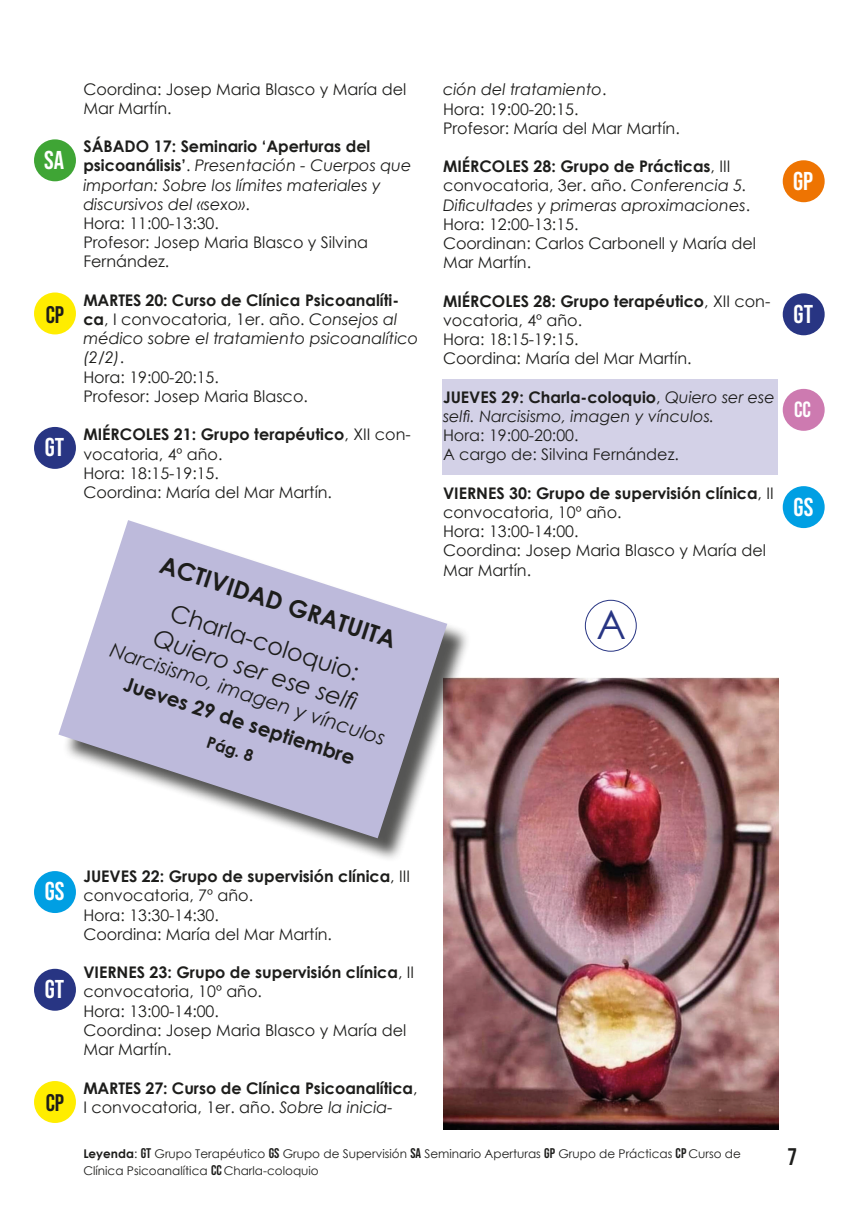
<style>
.page{position:relative;width:862px;height:1214px;background:#fff}
.page>*{position:absolute;margin:0;border:0;box-sizing:border-box;transform-origin:0 0}
.t1{font:40px "Century Gothic";color:#283583}
.t2{font:25.8px "Bebas Neue";color:#fff}
.t3{font:700 24px "Century Gothic";color:#1d1d1b}
.t4{font:italic 24px "Century Gothic";color:#1d1d1b}
.t5{font:24px "Century Gothic";color:#1d1d1b}
.t6{font:24px "Bebas Neue";color:#1d1d1b}
.t7{font:22px "Bebas Neue";color:#fff}
.t8{font:italic 20px "Century Gothic";color:#1d1d1b}
.t9{font:700 20px "Century Gothic";color:#1d1d1b}
.t10{font:16px/19.2px "Century Gothic";color:#1d1d1b}
.t11{font:italic 16px/19.2px "Century Gothic";color:#1d1d1b}
.t12{font:700 16px/19.2px "Century Gothic";color:#1d1d1b}
.t13{font:12px/16.8px "Century Gothic";color:#1d1d1b}
.s1{font-weight:700;font-style:normal}
.s2{font-style:normal}
.s3{font-weight:400}
.s4{font-weight:400;font-style:italic}
.s5{font-weight:700}
.s6{font-family:"Bebas Neue";font-size:14px}
</style>
<div class="page">
<div style="left:442px;top:379px;width:336px;height:95px;background:#d3d1e7"></div>
<div style="left:34px;top:139px;width:42px;height:42px;background:#3fa535;border-radius:50%"></div>
<div style="left:782px;top:389px;width:42px;height:42px;background:#cd7ab0;border-radius:50%"></div>
<div style="left:782px;top:293px;width:42px;height:42px;background:#283583;border-radius:50%"></div>
<div style="left:34px;top:968px;width:42px;height:42px;background:#283583;border-radius:50%"></div>
<div style="left:34px;top:871px;width:42px;height:41px;background:#009fe3;border-radius:50%"></div>
<div style="left:34px;top:427px;width:42px;height:42px;background:#283583;border-radius:50%"></div>
<div style="left:782px;top:486px;width:42px;height:42px;background:#009fe3;border-radius:50%"></div>
<div style="left:782px;top:160px;width:42px;height:42px;background:#ee7402;border-radius:50%"></div>
<div style="left:34px;top:292px;width:42px;height:42px;background:#ffed00;border-radius:50%"></div>
<div style="left:34px;top:1080px;width:42px;height:42px;background:#ffed00;border-radius:50%"></div>
<img style="left:443px;top:677px;width:335px;height:452px">
<div style="left:63px;top:524px;width:408px;height:338px;background:#1d1d1b;opacity:.75"></div>
<svg style="left:58px;top:520px;width:389px;height:318px;fill:#bdbadb"></svg>
<div style="left:585px;top:600px;width:51px;height:51px;border:1px solid #283583;border-radius:50%"></div>
<p class="t2" style="left:44px;top:145px;width:21px">SA</p>
<p class="t6" style="left:46px;top:300px;width:20px">CP</p>
<p class="t2" style="left:45px;top:432px;width:21px">GT</p>
<p class="t10" style="left:83px;top:79px;width:325px">Coordina: Josep Maria Blasco y María del<br>Mar Martín.</p>
<p class="t11" style="left:83px;top:136px;width:329px"><span class="s1">SÁBADO 17: Seminario ‘Aperturas del psicoanálisis’</span><span class="s2">.</span> Presentación - Cuerpos que importan: Sobre los límites materiales y discursivos del «sexo»<span class="s2">.</span></p>
<p class="t10" style="left:83px;top:213px;width:137px">Hora: 11:00-13:30.</p>
<p class="t10" style="left:83px;top:232px;width:286px">Profesor: Josep Maria Blasco y Silvina<br>Fernández.</p>
<p class="t11" style="left:83px;top:290px;width:336px"><span class="s1">MARTES 20: Curso de Clínica Psicoanalíti&shy;ca</span><span class="s2">, I convocatoria, 1er. año.</span> Consejos al médico sobre el tratamiento psicoanalítico (2/2)<span class="s2">.</span></p>
<p class="t10" style="left:83px;top:367px;width:137px">Hora: 19:00-20:15.</p>
<p class="t10" style="left:83px;top:386px;width:226px">Profesor: Josep Maria Blasco.</p>
<p class="t12" style="left:83px;top:424px;width:329px">MIÉRCOLES 21: Grupo terapéutico<span class="s3">, XII con&shy;vocatoria, 4º año.</span></p>
<p class="t10" style="left:83px;top:463px;width:137px">Hora: 18:15-19:15.</p>
<p class="t10" style="left:83px;top:482px;width:250px">Coordina: María del Mar Martín.</p>
<p class="t3" style="left:166px;top:546px;width:248px;rotate:18deg">ACTIVIDAD GRATUITA</p>
<p class="t5" style="left:176px;top:596px;width:198px;rotate:18deg">Charla-coloquio:</p>
<p class="t4" style="left:160px;top:621px;width:210px;rotate:18deg">Quiero ser ese selfi</p>
<p class="t8" style="left:115px;top:636px;width:290px;rotate:18deg">Narcisismo, imagen y vínculos</p>
<p class="t9" style="left:129px;top:668px;width:244px;rotate:18deg">Jueves 29 de septiembre</p>
<p class="t12" style="left:211px;top:731px;width:50px;rotate:18deg">Pág. 8</p>
<p class="t11" style="left:443px;top:80px;width:165px">ción del tratamiento<span class="s2">.</span></p>
<p class="t10" style="left:443px;top:99px;width:137px">Hora: 19:00-20:15.</p>
<p class="t10" style="left:443px;top:118px;width:238px">Profesor: María del Mar Martín.</p>
<p class="t11" style="left:443px;top:157px;width:309px"><span class="s1">MIÉRCOLES 28: Grupo de Prácticas</span><span class="s2">, III convocatoria, 3er. año.</span> Conferencia 5.<br>Dificultades y primeras aproximaciones<span class="s2">.</span></p>
<p class="t10" style="left:443px;top:214px;width:137px">Hora: 12:00-13:15.</p>
<p class="t10" style="left:443px;top:233px;width:315px">Coordinan: Carlos Carbonell y María del<br>Mar Martín.</p>
<p class="t12" style="left:443px;top:290px;width:329px">MIÉRCOLES 28: Grupo terapéutico<span class="s3">, XII con&shy;vocatoria, 4º año.</span></p>
<p class="t10" style="left:443px;top:329px;width:137px">Hora: 18:15-19:15.</p>
<p class="t10" style="left:443px;top:349px;width:250px">Coordina: María del Mar Martín.</p>
<p class="t11" style="left:443px;top:387px;width:333px"><span class="s1">JUEVES 29: Charla-coloquio</span><span class="s2">,</span> Quiero ser ese selfi. Narcisismo, imagen y vínculos.</p>
<p class="t10" style="left:443px;top:425px;width:137px">Hora: 19:00-20:00.</p>
<p class="t10" style="left:443px;top:445px;width:237px">A cargo de: Silvina Fernández.</p>
<p class="t12" style="left:443px;top:482px;width:332px">VIERNES 30: Grupo de supervisión clínica<span class="s3">, II convocatoria, 10º año.</span></p>
<p class="t10" style="left:443px;top:521px;width:137px">Hora: 13:00-14:00.</p>
<p class="t10" style="left:443px;top:541px;width:325px">Coordina: Josep Maria Blasco y María del<br>Mar Martín.</p>
<p class="t1" style="left:596px;top:596px;width:31px">A</p>
<p class="t2" style="left:793px;top:166px;width:22px">GP</p>
<p class="t2" style="left:793px;top:299px;width:21px">GT</p>
<p class="t7" style="left:794px;top:397px;width:18px">CC</p>
<p class="t2" style="left:793px;top:492px;width:21px">GS</p>
<p class="t2" style="left:45px;top:876px;width:21px">GS</p>
<p class="t2" style="left:45px;top:974px;width:21px">GT</p>
<p class="t6" style="left:46px;top:1088px;width:20px">CP</p>
<p class="t12" style="left:83px;top:866px;width:328px">JUEVES 22: Grupo de supervisión clínica<span class="s3">, III convocatoria, 7º año.</span></p>
<p class="t10" style="left:83px;top:904px;width:137px">Hora: 13:30-14:30.</p>
<p class="t10" style="left:83px;top:924px;width:250px">Coordina: María del Mar Martín.</p>
<p class="t12" style="left:83px;top:962px;width:332px">VIERNES 23: Grupo de supervisión clínica<span class="s3">, II convocatoria, 10º año.</span></p>
<p class="t10" style="left:83px;top:1000px;width:137px">Hora: 13:00-14:00.</p>
<p class="t10" style="left:83px;top:1020px;width:325px">Coordina: Josep Maria Blasco y María del<br>Mar Martín.</p>
<p class="t12" style="left:83px;top:1077px;width:336px">MARTES 27: Curso de Clínica Psicoanalítica<span class="s3">,<br>I convocatoria, 1er. año.</span> <span class="s4">Sobre la inicia-</span></p>
<p class="t13" style="left:83px;top:1144px;width:659px"><span class="s5">Leyenda</span>: <span class="s6">GT</span> Grupo Terapéutico <span class="s6">GS</span> Grupo de Supervisión <span class="s6">SA</span> Seminario Aperturas <span class="s6">GP</span> Grupo de Prácticas <span class="s6">CP</span> Curso de<br>Clínica Psicoanalítica <span class="s6">CC</span> Charla-coloquio</p>
<p class="t6" style="left:787px;top:1143px;width:11px">7</p>
</div>
